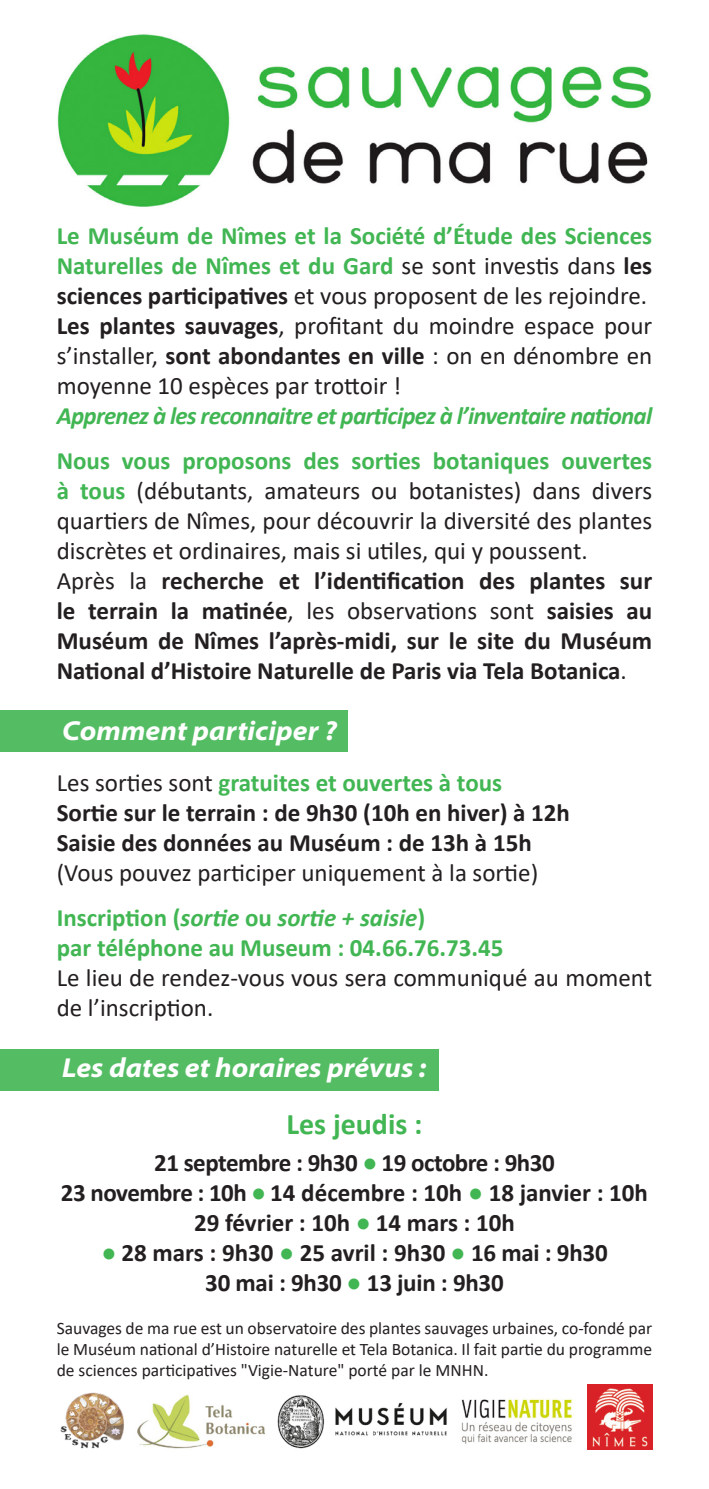
<style>
.page{position:relative;width:709px;height:1489px;background:#fff}
.page>*{position:absolute;margin:0;border:0;box-sizing:border-box;transform-origin:0 0}
.t1{font:700 30px "Calibri";color:#41b653}
.t2{font:italic 27.5px "Myriad Variable Concept";color:#fff}
.t3{font:25px/30px "Calibri";color:#231f20;text-align:justify}
.t4{font:700 25px/30px "Calibri";color:#231f20;text-align:justify}
.t5{font:700 25px/30px "Calibri";color:#41b653;text-align:justify}
.t6{font:italic 700 25px "Calibri";letter-spacing:-.03em;color:#41b653}
.t7{font:italic 700 25px "Calibri";color:#41b653}
.t8{font:700 25px "Calibri";letter-spacing:-.02em;color:#231f20}
.t9{font:17.5px/21px "Calibri";color:#231f20;text-align:justify}
.s1{font-weight:400;color:#231f20}
.s2{color:#231f20}
.s3{font-weight:700}
.s4{font-weight:700;color:#41b653}
.s5{font-weight:400}
.s6{font-style:normal}
.s7{color:#41b653}
</style>
<div class="page">
<div style="left:0;top:1048px;width:438px;height:42px;background:#54bd64"></div>
<div style="left:0;top:710px;width:347px;height:42px;background:#54bd64"></div>
<img style="left:57px;top:34px;width:595px;height:173px">
<img style="left:137px;top:1394px;width:129px;height:55px">
<img style="left:60px;top:1392px;width:64px;height:57px">
<img style="left:277px;top:1395px;width:170px;height:54px">
<img style="left:461px;top:1398px;width:111px;height:46px">
<img style="left:587px;top:1384px;width:65px;height:65px">
<p class="t5" style="left:57px;top:220px;width:597px">Le Muséum de Nîmes et la Société d’Étude des Sciences Naturelles de Nîmes et du Gard <span class="s1">se sont investis dans</span> <span class="s2">les sciences participatives</span> <span class="s1">et vous proposent de les rejoindre.</span></p>
<p class="t3" style="left:57px;top:310px;width:597px"><span class="s3">Les plantes sauvages</span>, profitant du moindre espace pour s’installer, <span class="s3">sont abondantes en ville</span> : on en dénombre en moyenne 10 espèces par trottoir !</p>
<p class="t6" style="left:57px;top:398px;width:597px">Apprenez à les reconnaitre et participez à l’inventaire national</p>
<p class="t3" style="left:57px;top:444px;width:597px"><span class="s4">Nous vous proposons des sorties botaniques ouvertes à tous</span> (débutants, amateurs ou botanistes) dans divers quartiers de Nîmes, pour découvrir la diversité des plantes discrètes et ordinaires, mais si utiles, qui y poussent.</p>
<p class="t4" style="left:57px;top:565px;width:597px"><span class="s5">Après la</span> recherche et l’identification des plantes sur le terrain la matinée<span class="s5">, les observations sont</span> saisies au Muséum de Nîmes l’après-midi, sur le site du Muséum National d’Histoire Naturelle de Paris via Tela Botanica<span class="s5">.</span></p>
<p class="t2" style="left:62px;top:714px;width:276px">Comment participer ?</p>
<p class="t5" style="left:57px;top:767px;width:447px"><span class="s1">Les sorties sont</span> gratuites et ouvertes à tous</p>
<p class="t4" style="left:57px;top:797px;width:514px">Sortie sur le terrain : de 9h30 (10h en hiver) à 12h</p>
<p class="t4" style="left:57px;top:827px;width:476px">Saisie des données au Muséum : de 13h à 15h</p>
<p class="t3" style="left:57px;top:857px;width:483px">(Vous pouvez participer uniquement à la sortie)</p>
<p class="t7" style="left:57px;top:899px;width:370px"><span class="s6">Inscription (</span>sortie <span class="s6">ou</span> sortie + saisie<span class="s6">)</span></p>
<p class="t5" style="left:57px;top:931px;width:448px">par téléphone au Museum : 04.66.76.73.45</p>
<p class="t3" style="left:57px;top:961px;width:597px">Le lieu de rendez-vous vous sera communiqué au moment de l’inscription.</p>
<p class="t2" style="left:62px;top:1051px;width:365px">Les dates et horaires prévus :</p>
<p class="t1" style="left:286px;top:1102px;width:137px">Les jeudis :</p>
<p class="t8" style="left:154px;top:1145px;width:402px">21 septembre : 9h30 <span class="s7">●</span> 19 octobre : 9h30</p>
<p class="t4" style="left:61px;top:1177px;width:588px;text-align:center">23 novembre : 10h <span class="s7">●</span> 14 décembre : 10h <span class="s7">●</span> 18 janvier : 10h<br>29 février : 10h <span class="s7">●</span> 14 mars : 10h</p>
<p class="t4" style="left:101px;top:1237px;width:508px"><span class="s7">●</span> 28 mars : 9h30 <span class="s7">●</span> 25 avril : 9h30 <span class="s7">●</span> 16 mai : 9h30</p>
<p class="t4" style="left:205px;top:1267px;width:300px">30 mai : 9h30 <span class="s7">●</span> 13 juin : 9h30</p>
<p class="t9" style="left:57px;top:1316px;width:597px">Sauvages de ma rue est un observatoire des plantes sauvages urbaines, co-fondé par le Muséum national d’Histoire naturelle et Tela Botanica. Il fait partie du programme de sciences participatives "Vigie-Nature" porté par le MNHN.</p>
</div>
